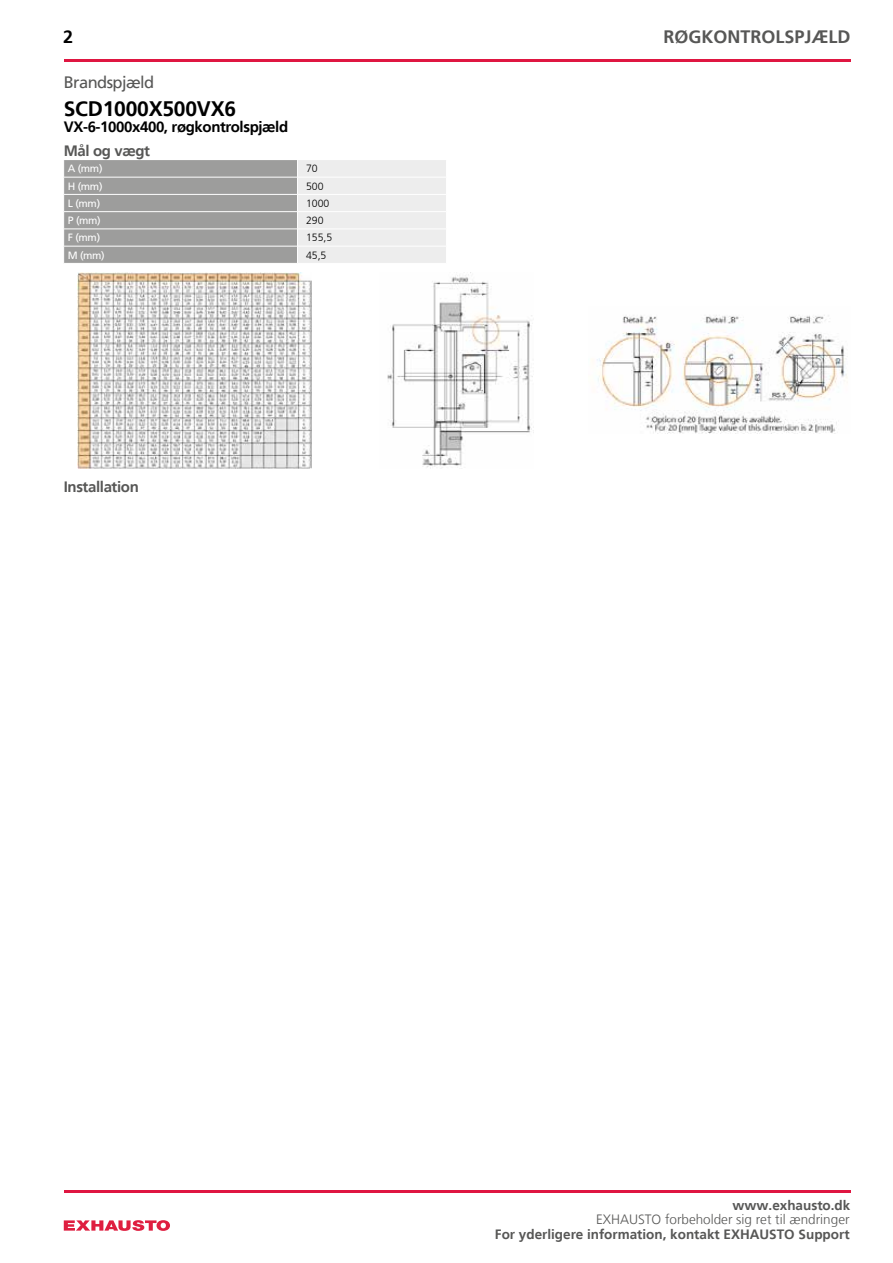
<style>
.page{position:relative;width:893px;height:1263px;background:#fff}
.page>*{position:absolute;margin:0;border:0;box-sizing:border-box;transform-origin:0 0}
.t1{font:700 21px "Frutiger LT";letter-spacing:-.01em;color:#000}
.t2{font:700 18px "Frutiger LT";color:#575756}
.t3{font:700 18px "Frutiger LT";color:#000}
.t4{font:16.5px "Frutiger LT";letter-spacing:-.035em;color:#575756}
.t5{font:700 15px "Frutiger LT";letter-spacing:-.025em;color:#000}
.t6{font:700 15px "Frutiger LT";letter-spacing:-.025em;color:#575756}
.t7{font:700 13.5px "Frutiger LT";color:#575756}
.t8{font:300 13.5px "Frutiger LT";color:#575756}
.t9{font:10.5px "Frutiger LT";letter-spacing:-.03em;color:#fff}
.t10{font:300 10.5px "Frutiger LT";color:#000}
</style>
<div class="page">
<svg style="left:64px;top:1220px;width:106px;height:11px"></svg>
<hr style="left:64px;top:60px;width:786px;height:2px;background:#df1641">
<hr style="left:64px;top:1190px;width:786px;height:2px;background:#df1641">
<svg style="left:63px;top:160px;width:383px;height:103px;background:#bfbfbf"></svg>
<img style="left:78px;top:272px;width:233px;height:196px">
<img style="left:387px;top:272px;width:147px;height:196px">
<img style="left:597px;top:315px;width:251px;height:119px">
<h2 class="t3" style="left:63px;top:27px;width:12px">2</h2>
<p class="t4" style="left:64px;top:73px;width:92px">Brandspjæld</p>
<h1 class="t1" style="left:64px;top:96px;width:174px">SCD1000X500VX6</h1>
<p class="t5" style="left:64px;top:118px;width:226px">VX-6-1000x400, røgkontrolspjæld</p>
<p class="t6" style="left:64px;top:142px;width:88px">Mål og vægt</p>
<p class="t9" style="left:68px;top:163px;width:36px">A (mm)</p>
<p class="t10" style="left:306px;top:163px;width:13px">70</p>
<p class="t9" style="left:68px;top:180px;width:36px">H (mm)</p>
<p class="t10" style="left:306px;top:180px;width:19px">500</p>
<p class="t9" style="left:68px;top:197px;width:34px">L (mm)</p>
<p class="t10" style="left:306px;top:197px;width:25px">1000</p>
<p class="t9" style="left:68px;top:214px;width:34px">P (mm)</p>
<p class="t10" style="left:306px;top:215px;width:19px">290</p>
<p class="t9" style="left:68px;top:232px;width:34px">F (mm)</p>
<p class="t10" style="left:306px;top:232px;width:28px">155,5</p>
<p class="t9" style="left:68px;top:249px;width:38px">M (mm)</p>
<p class="t10" style="left:306px;top:249px;width:22px">45,5</p>
<p class="t6" style="left:64px;top:478px;width:77px">Installation</p>
<h2 class="t2" style="left:663px;top:27px;width:189px">RØGKONTROLSPJÆLD</h2>
<p class="t7" style="left:733px;top:1198px;width:119px">www.exhausto.dk</p>
<p class="t8" style="left:596px;top:1212px;width:255px">EXHAUSTO forbeholder sig ret til ændringer</p>
<p class="t7" style="left:495px;top:1226px;width:356px">For yderligere information, kontakt EXHAUSTO Support</p>
</div>
